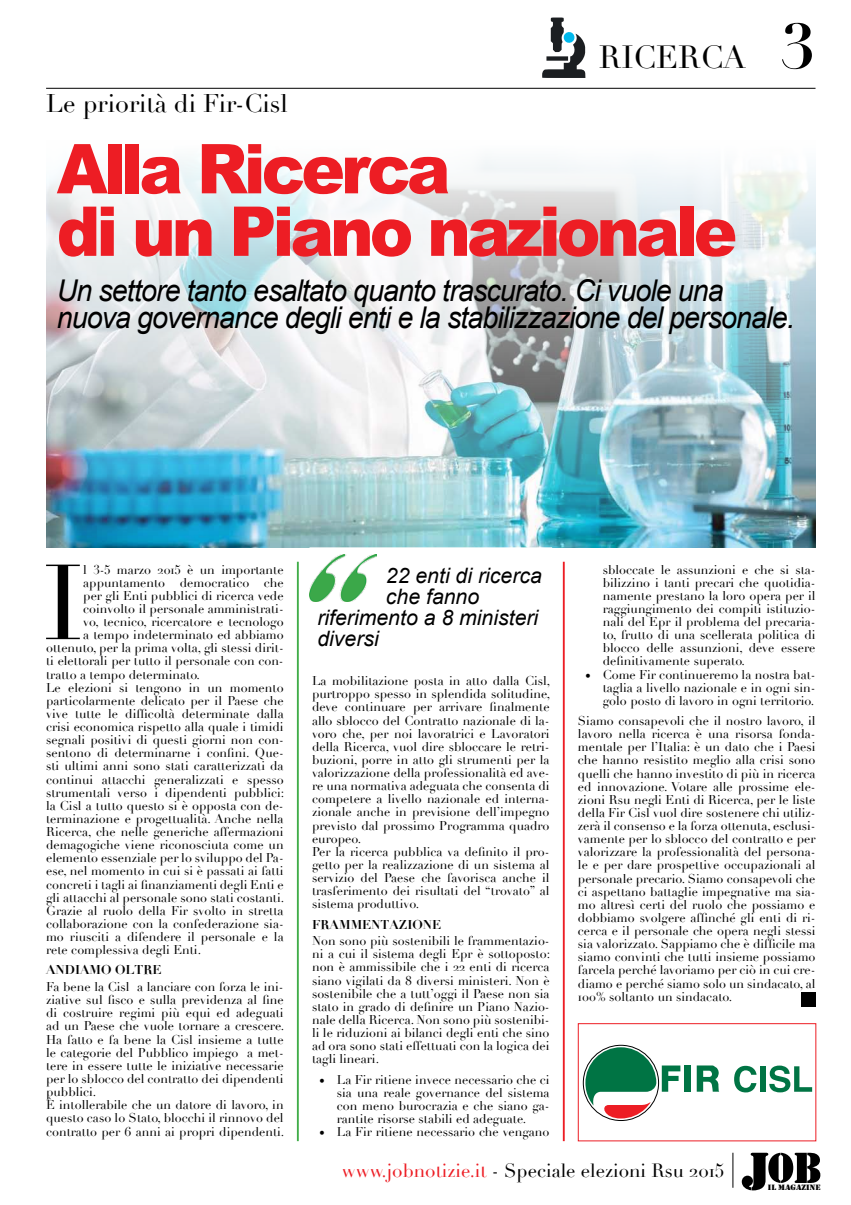
<style>
.page{position:relative;width:851px;height:1205px;background:#fff}
.page>*{position:absolute;margin:0;border:0;box-sizing:border-box;transform-origin:0 0}
.t1{font:104.62px "Didot";color:#000}
.t2{font:900 68.75px/62.5px "Arial";letter-spacing:-.06em;color:#ed1d24;scale:.95 1}
.t3{font:700 62.5px "Didot";color:#000}
.t4{font:31.25px "Didot";color:#000}
.t5{font:italic 30px/27.5px "Arial";letter-spacing:-.03em;color:#000;scale:.95 1}
.t6{font:25px "Didot";color:#000}
.t7{font:italic 21.25px "Arial";color:#000}
.t8{font:18.75px "Didot";color:#000}
.t9{font:12.5px/13.1px "Didot";color:#000;text-align:justify}
.t10{font:700 12.5px "Didot";color:#000}
.t11{font:8px "Stencil";color:#000;scale:1.1 1}
.s1{font-size:31.25px}
.s2{font-family:"Minion Pro";font-size:15px}
.s3{color:#ed1d24}
</style>
<div class="page">
<img style="left:46px;top:159px;width:769px;height:388px">
<hr style="left:46px;top:88px;width:769px;height:1px;background:#000">
<hr style="left:297px;top:562px;width:2px;height:579px;background:#41ad49">
<hr style="left:562px;top:562px;width:2px;height:579px;background:#ed1d24">
<svg style="left:741px;top:1152px;width:79px;height:38px"></svg>
<hr style="left:732px;top:1152px;width:1px;height:35px;background:#000">
<div style="left:801px;top:993px;width:14px;height:14px;background:#000"></div>
<svg style="left:542px;top:17px;width:43px;height:61px"></svg>
<svg style="left:585px;top:1047px;width:95px;height:71px"></svg>
<div style="left:684px;top:1065px;width:7px;height:26px;background:#007444"></div>
<svg style="left:696px;top:1065px;width:23px;height:26px"></svg>
<svg style="left:734px;top:1066px;width:22px;height:26px"></svg>
<div style="left:760px;top:1066px;width:5px;height:26px;background:#007444"></div>
<svg style="left:769px;top:1065px;width:43px;height:27px"></svg>
<div style="left:578px;top:1023px;width:238px;height:118px;border:1px solid #ed1d24"></div>
<div style="left:309px;top:547px;width:243px;height:119px;border:1px solid #fff"></div>
<img style="left:309px;top:555px;width:68px;height:46px">
<h3 class="t4" style="left:599px;top:39px;width:149px">RICERCA</h3>
<h3 class="t3" style="left:780px;top:7px;width:36px">3</h3>
<h3 class="t6" style="left:46px;top:88px;width:243px">Le priorità di Fir-Cisl</h3>
<h2 class="t2" style="left:57px;top:135px;width:717px">Alla Ricerca<br>di un Piano nazionale</h2>
<h3 class="t5" style="left:57px;top:277px;width:778px">Un settore tanto esaltato quanto trascurato. Ci vuole una nuova governance degli enti e la stabilizzazione del personale<span class="s1">.</span></h3>
<h1 class="t1" style="left:43px;top:540px;width:42px">I</h1>
<p class="t9" style="left:83px;top:563px;width:202px">l 3-5 marzo 2015 è un importante</p>
<p class="t9" style="left:83px;top:576px;width:202px">appuntamento democratico che</p>
<p class="t9" style="left:83px;top:589px;width:202px">per gli Enti pubblici di ricerca vede</p>
<p class="t9" style="left:83px;top:602px;width:202px">coinvolto il personale amministrati-</p>
<p class="t9" style="left:83px;top:615px;width:202px">vo, tecnico, ricercatore e tecnologo</p>
<p class="t9" style="left:83px;top:628px;width:202px">a tempo indeterminato ed abbiamo</p>
<p class="t9" style="left:46px;top:642px;width:239px">ottenuto, per la prima volta, gli stessi dirit-</p>
<p class="t9" style="left:46px;top:655px;width:239px">ti elettorali per tutto il personale con con-</p>
<p class="t9" style="left:46px;top:668px;width:155px">tratto a tempo determinato.</p>
<p class="t9" style="left:46px;top:681px;width:239px">Le elezioni si tengono in un momento</p>
<p class="t9" style="left:46px;top:694px;width:239px">particolarmente delicato per il Paese che</p>
<p class="t9" style="left:46px;top:707px;width:239px">vive tutte le difficoltà determinate dalla</p>
<p class="t9" style="left:46px;top:720px;width:239px">crisi economica rispetto alla quale i timidi</p>
<p class="t9" style="left:46px;top:733px;width:239px">segnali positivi di questi giorni non con-</p>
<p class="t9" style="left:46px;top:747px;width:239px">sentono di determinarne i confini. Que-</p>
<p class="t9" style="left:46px;top:760px;width:239px">sti ultimi anni sono stati caratterizzati da</p>
<p class="t9" style="left:46px;top:773px;width:239px">continui attacchi generalizzati e spesso</p>
<p class="t9" style="left:46px;top:786px;width:240px">strumentali verso i dipendenti pubblici:</p>
<p class="t9" style="left:46px;top:799px;width:239px">la Cisl a tutto questo si è opposta con de-</p>
<p class="t9" style="left:46px;top:812px;width:239px">terminazione e progettualità. Anche nella</p>
<p class="t9" style="left:46px;top:825px;width:239px">Ricerca, che nelle generiche affermazioni</p>
<p class="t9" style="left:46px;top:838px;width:239px">demagogiche viene riconosciuta come un</p>
<p class="t9" style="left:46px;top:852px;width:239px">elemento essenziale per lo sviluppo del Pa-</p>
<p class="t9" style="left:46px;top:865px;width:239px">ese, nel momento in cui si è passati ai fatti</p>
<p class="t9" style="left:46px;top:878px;width:239px">concreti i tagli ai finanziamenti degli Enti e</p>
<p class="t9" style="left:46px;top:891px;width:240px">gli attacchi al personale sono stati costanti.</p>
<p class="t9" style="left:46px;top:904px;width:239px">Grazie al ruolo della Fir svolto in stretta</p>
<p class="t9" style="left:46px;top:917px;width:239px">collaborazione con la confederazione sia-</p>
<p class="t9" style="left:46px;top:930px;width:239px">mo riusciti a difendere il personale e la</p>
<p class="t9" style="left:46px;top:943px;width:156px">rete complessiva degli Enti.</p>
<p class="t10" style="left:46px;top:962px;width:117px">ANDIAMO OLTRE</p>
<p class="t9" style="left:46px;top:980px;width:240px;text-align:left">Fa bene la Cisl a lanciare con forza le ini&shy;ziative sul fisco e sulla previdenza al fine di costruire regimi più equi ed adeguati ad un Paese che vuole tornare a crescere.<br>Ha fatto e fa bene la Cisl insieme a tutte le categorie del Pubblico impiego a met&shy;tere in essere tutte le iniziative necessarie per lo sblocco del contratto dei dipendenti pubblici.<br>È intollerabile che un datore di lavoro, in questo caso lo Stato, blocchi il rinnovo del contratto per 6 anni ai propri dipendenti.</p>
<h3 class="t7" style="left:386px;top:561px;width:157px">22 enti di ricerca</h3>
<h3 class="t7" style="left:386px;top:583px;width:95px">che fanno</h3>
<h3 class="t7" style="left:317px;top:604px;width:222px">riferimento a 8 ministeri</h3>
<h3 class="t7" style="left:317px;top:625px;width:63px">diversi</h3>
<p class="t9" style="left:312px;top:674px;width:240px;text-align:left">La mobilitazione posta in atto dalla Cisl, purtroppo spesso in splendida solitudine, deve continuare per arrivare finalmente allo sblocco del Contratto nazionale di la&shy;voro che, per noi lavoratrici e Lavoratori della Ricerca, vuol dire sbloccare le retri&shy;buzioni, porre in atto gli strumenti per la valorizzazione della professionalità ed ave&shy;re una normativa adeguata che consenta di competere a livello nazionale ed interna&shy;zionale anche in previsione dell’impegno previsto dal prossimo Programma quadro europeo.<br>Per la ricerca pubblica va definito il pro&shy;getto per la realizzazione di un sistema al servizio del Paese che favorisca anche il trasferimento dei risultati del “trovato” al sistema produttivo.</p>
<p class="t10" style="left:312px;top:916px;width:131px">FRAMMENTAZIONE</p>
<p class="t9" style="left:312px;top:934px;width:240px">Non sono più sostenibili le frammentazio&shy;ni a cui il sistema degli Epr è sottoposto: non è ammissibile che i 22 enti di ricerca siano vigilati da 8 diversi ministeri. Non è sostenibile che a tutt’oggi il Paese non sia stato in grado di definire un Piano Nazio&shy;nale della Ricerca. Non sono più sostenibi&shy;li le riduzioni ai bilanci degli enti che sino ad ora sono stati effettuati con la logica dei tagli lineari.</p>
<p class="t9" style="left:337px;top:1073px;width:214px;text-indent:-18px"><span class="s2">•</span> La Fir ritiene invece necessario che ci sia una reale governance del sistema con meno burocrazia e che siano ga&shy;rantite risorse stabili ed adeguate.</p>
<p class="t9" style="left:319px;top:1125px;width:232px"><span class="s2">•</span> La Fir ritiene necessario che vengano</p>
<p class="t9" style="left:602px;top:563px;width:214px">sbloccate le assunzioni e che si sta&shy;bilizzino i tanti precari che quotidia&shy;namente prestano la loro opera per il raggiungimento dei compiti istituzio&shy;nali del Epr il problema del precaria&shy;to, frutto di una scellerata politica di blocco delle assunzioni, deve essere definitivamente superato.</p>
<p class="t9" style="left:602px;top:668px;width:214px;text-indent:-18px"><span class="s2">•</span> Come Fir continueremo la nostra bat&shy;taglia a livello nazionale e in ogni sin&shy;golo posto di lavoro in ogni territorio.</p>
<p class="t9" style="left:578px;top:714px;width:239px">Siamo consapevoli che il nostro lavoro, il lavoro nella ricerca è una risorsa fonda&shy;mentale per l’Italia: è un dato che i Paesi che hanno resistito meglio alla crisi sono quelli che hanno investito di più in ricerca ed innovazione. Votare alle prossime ele&shy;zioni Rsu negli Enti di Ricerca, per le liste della Fir Cisl vuol dire sostenere chi utiliz&shy;zerà il consenso e la forza ottenuta, esclusi&shy;vamente per lo sblocco del contratto e per valorizzare la professionalità del persona&shy;le e per dare prospettive occupazionali al personale precario. Siamo consapevoli che ci aspettano battaglie impegnative ma sia&shy;mo altresì certi del ruolo che possiamo e dobbiamo svolgere affinché gli enti di ri&shy;cerca e il personale che opera negli stessi sia valorizzato. Sappiamo che è difficile ma siamo convinti che tutti insieme possiamo farcela perché lavoriamo per ciò in cui cre&shy;diamo e perché siamo solo un sindacato, al 100% soltanto un sindacato.</p>
<h3 class="t8" style="left:342px;top:1159px;width:383px"><span class="s3">www.jobnotizie.it</span> - Speciale elezioni Rsu 2015</h3>
<p class="t11" style="left:767px;top:1183px;width:49px">IL MAGAZINE</p>
</div>
